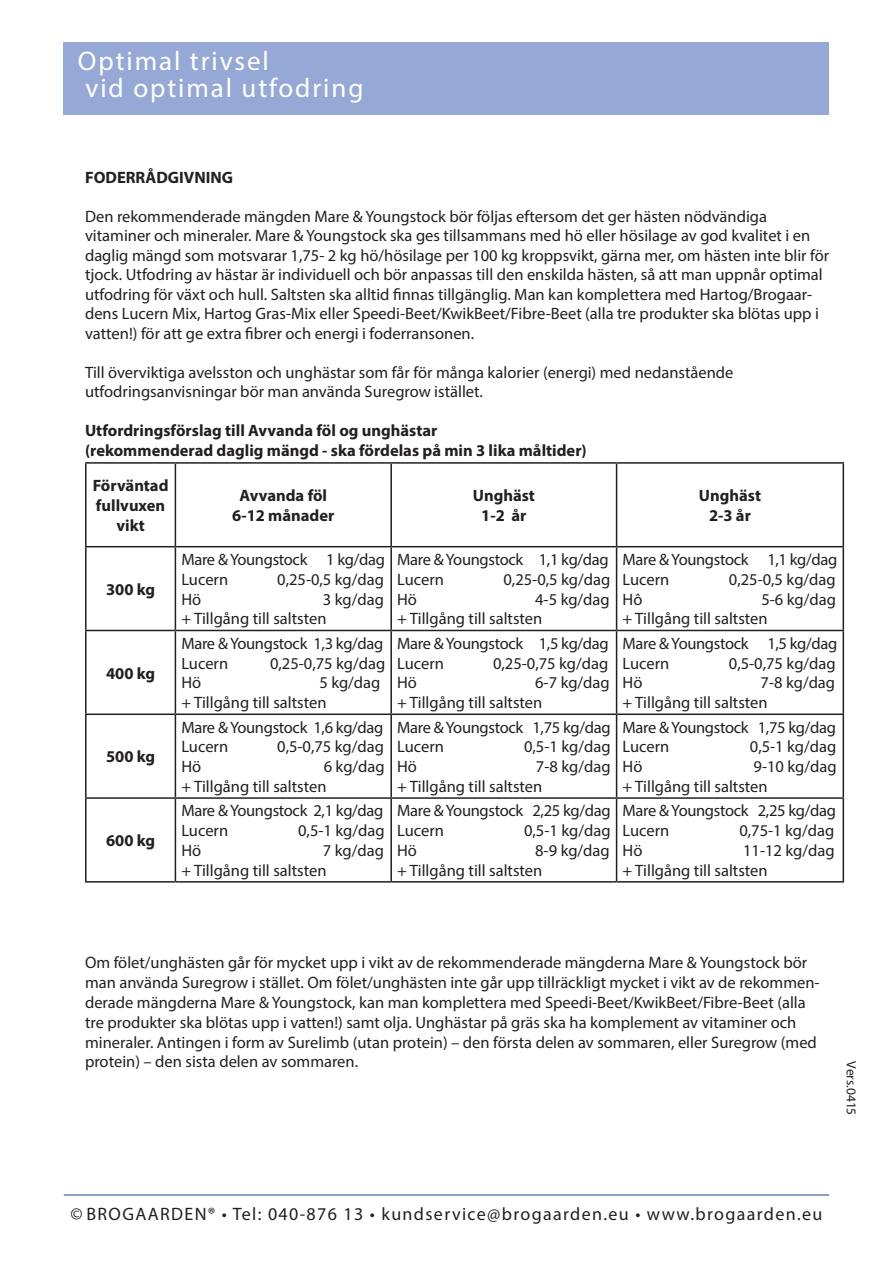
<style>
.page{position:relative;width:893px;height:1263px;background:#fff}
.page>*{position:absolute;margin:0;border:0;box-sizing:border-box;transform-origin:0 0}
.t1{font:27px/27px "Myriad Pro";letter-spacing:.07em;color:#fff}
.t2{font:18px "Myriad Pro";letter-spacing:.075em;color:#231f20}
.t3{font:16.5px/19.8px "Myriad Pro";color:#231f20}
.t4{font:16.5px/19.8px "Myriad Pro";letter-spacing:-.02em;color:#231f20}
.t5{font:700 16.5px/19.8px "Myriad Pro";color:#231f20;text-align:center}
.t6{font:13.5px "Myriad Pro";color:#231f20}
</style>
<div class="page">
<div style="left:64px;top:43px;width:765px;height:72px;background:#96a9d6"></div>
<hr style="left:64px;top:1194px;width:765px;height:1px;background:#253f8e">
<hr style="left:85px;top:462px;width:90px;height:2px;background:#231f20">
<hr style="left:85px;top:464px;width:2px;height:82px;background:#231f20">
<hr style="left:175px;top:462px;width:216px;height:2px;background:#231f20">
<hr style="left:175px;top:464px;width:1px;height:82px;background:#231f20">
<hr style="left:391px;top:462px;width:226px;height:2px;background:#231f20">
<hr style="left:390px;top:464px;width:2px;height:82px;background:#231f20">
<hr style="left:617px;top:462px;width:227px;height:2px;background:#231f20">
<hr style="left:616px;top:464px;width:1px;height:82px;background:#231f20">
<hr style="left:843px;top:464px;width:1px;height:82px;background:#231f20">
<hr style="left:85px;top:546px;width:90px;height:1px;background:#231f20">
<hr style="left:85px;top:547px;width:2px;height:83px;background:#231f20">
<hr style="left:175px;top:546px;width:216px;height:1px;background:#231f20">
<hr style="left:175px;top:547px;width:1px;height:83px;background:#231f20">
<hr style="left:391px;top:546px;width:226px;height:1px;background:#231f20">
<hr style="left:390px;top:547px;width:2px;height:83px;background:#231f20">
<hr style="left:617px;top:546px;width:227px;height:1px;background:#231f20">
<hr style="left:616px;top:547px;width:1px;height:83px;background:#231f20">
<hr style="left:843px;top:547px;width:1px;height:83px;background:#231f20">
<hr style="left:85px;top:630px;width:90px;height:1px;background:#231f20">
<hr style="left:85px;top:631px;width:2px;height:82px;background:#231f20">
<hr style="left:175px;top:630px;width:216px;height:1px;background:#231f20">
<hr style="left:175px;top:631px;width:1px;height:82px;background:#231f20">
<hr style="left:391px;top:630px;width:226px;height:1px;background:#231f20">
<hr style="left:390px;top:631px;width:2px;height:82px;background:#231f20">
<hr style="left:617px;top:630px;width:227px;height:1px;background:#231f20">
<hr style="left:616px;top:631px;width:1px;height:82px;background:#231f20">
<hr style="left:843px;top:631px;width:1px;height:82px;background:#231f20">
<hr style="left:85px;top:713px;width:90px;height:2px;background:#231f20">
<hr style="left:85px;top:715px;width:2px;height:82px;background:#231f20">
<hr style="left:175px;top:713px;width:216px;height:2px;background:#231f20">
<hr style="left:175px;top:715px;width:1px;height:82px;background:#231f20">
<hr style="left:391px;top:713px;width:226px;height:2px;background:#231f20">
<hr style="left:390px;top:715px;width:2px;height:82px;background:#231f20">
<hr style="left:617px;top:713px;width:227px;height:2px;background:#231f20">
<hr style="left:616px;top:715px;width:1px;height:82px;background:#231f20">
<hr style="left:843px;top:715px;width:1px;height:82px;background:#231f20">
<hr style="left:85px;top:797px;width:90px;height:2px;background:#231f20">
<hr style="left:85px;top:799px;width:2px;height:82px;background:#231f20">
<hr style="left:175px;top:797px;width:216px;height:2px;background:#231f20">
<hr style="left:175px;top:799px;width:1px;height:82px;background:#231f20">
<hr style="left:391px;top:797px;width:226px;height:2px;background:#231f20">
<hr style="left:390px;top:799px;width:2px;height:82px;background:#231f20">
<hr style="left:617px;top:797px;width:227px;height:2px;background:#231f20">
<hr style="left:616px;top:799px;width:1px;height:82px;background:#231f20">
<hr style="left:843px;top:799px;width:1px;height:82px;background:#231f20">
<hr style="left:85px;top:881px;width:90px;height:1px;background:#231f20">
<hr style="left:175px;top:881px;width:216px;height:1px;background:#231f20">
<hr style="left:391px;top:881px;width:226px;height:1px;background:#231f20">
<hr style="left:617px;top:881px;width:227px;height:1px;background:#231f20">
<h1 class="t1" style="left:78px;top:47px;width:287px">Optimal trivsel<br>vid optimal utfodring</h1>
<p class="t5" style="left:85px;top:167px;width:150px">FODERRÅDGIVNING</p>
<p class="t3" style="left:85px;top:206px;width:746px">Den rekommenderade mängden Mare &amp; Youngstock bör följas eftersom det ger hästen nödvändiga vitaminer och mineraler. Mare &amp; Youngstock ska ges tillsammans med hö eller hösilage av god kvalitet i en daglig mängd som motsvarar 1,75- 2 kg hö/hösilage per 100 kg kroppsvikt, gärna mer, om hästen inte blir för tjock. Utfodring av hästar är individuell och bör anpassas till den enskilda hästen, så att man uppnår optimal utfodring för växt och hull. Saltsten ska alltid finnas tillgänglig. Man kan komplettera med Hartog/Brogaar&shy;dens Lucern Mix, Hartog Gras-Mix eller Speedi-Beet/KwikBeet/Fibre-Beet (alla tre produkter ska blötas upp i vatten!) för att ge extra fibrer och energi i foderransonen.</p>
<p class="t3" style="left:85px;top:362px;width:650px">Till överviktiga avelsston och unghästar som får för många kalorier (energi) med nedanstående utfodringsanvisningar bör man använda Suregrow istället.</p>
<p class="t5" style="left:85px;top:420px;width:503px;text-align:left">Utfordringsförslag till Avvanda föl og unghästar<br>(rekommenderad daglig mängd - ska fördelas på min 3 lika måltider)</p>
<p class="t5" style="left:93px;top:475px;width:77px">Förväntad fullvuxen vikt</p>
<p class="t5" style="left:232px;top:485px;width:104px">Avvanda föl<br>6-12 månader</p>
<p class="t5" style="left:473px;top:485px;width:64px">Unghäst<br>1-2 år</p>
<p class="t5" style="left:699px;top:485px;width:64px">Unghäst<br>2-3 år</p>
<p class="t5" style="left:106px;top:579px;width:51px">300 kg</p>
<p class="t5" style="left:106px;top:662px;width:51px">400 kg</p>
<p class="t5" style="left:106px;top:746px;width:51px">500 kg</p>
<p class="t5" style="left:106px;top:830px;width:51px">600 kg</p>
<p class="t4" style="left:181px;top:549px;width:205px">Mare &amp; Youngstock 1 kg/dag<br>Lucern</p>
<p class="t3" style="left:277px;top:569px;width:108px">0,25-0,5 kg/dag</p>
<p class="t4" style="left:397px;top:549px;width:213px">Mare &amp; Youngstock 1,1 kg/dag<br>Lucern</p>
<p class="t3" style="left:503px;top:569px;width:108px">0,25-0,5 kg/dag</p>
<p class="t4" style="left:623px;top:549px;width:216px">Mare &amp; Youngstock 1,1 kg/dag<br>Lucern</p>
<p class="t3" style="left:729px;top:569px;width:108px">0,25-0,5 kg/dag</p>
<p class="t3" style="left:181px;top:589px;width:204px;text-indent:141px">3 kg/dag + Tillgång till saltsten</p>
<p class="t3" style="left:181px;top:589px;width:21px">Hö</p>
<p class="t3" style="left:397px;top:589px;width:214px;text-indent:138px">4-5 kg/dag + Tillgång till saltsten</p>
<p class="t3" style="left:397px;top:589px;width:21px">Hö</p>
<p class="t3" style="left:623px;top:589px;width:215px;text-indent:139px">5-6 kg/dag + Tillgång till saltsten</p>
<p class="t3" style="left:623px;top:589px;width:21px">Hô</p>
<p class="t4" style="left:181px;top:633px;width:204px">Mare &amp; Youngstock 1,3 kg/dag<br>Lucern</p>
<p class="t3" style="left:270px;top:653px;width:117px">0,25-0,75 kg/dag</p>
<p class="t4" style="left:397px;top:633px;width:213px">Mare &amp; Youngstock 1,5 kg/dag<br>Lucern</p>
<p class="t3" style="left:493px;top:653px;width:117px">0,25-0,75 kg/dag</p>
<p class="t4" style="left:623px;top:633px;width:216px">Mare &amp; Youngstock 1,5 kg/dag<br>Lucern</p>
<p class="t3" style="left:729px;top:653px;width:108px">0,5-0,75 kg/dag</p>
<p class="t3" style="left:181px;top:673px;width:201px;text-indent:138px">5 kg/dag + Tillgång till saltsten</p>
<p class="t3" style="left:181px;top:673px;width:21px">Hö</p>
<p class="t3" style="left:397px;top:673px;width:214px;text-indent:138px">6-7 kg/dag + Tillgång till saltsten</p>
<p class="t3" style="left:397px;top:673px;width:21px">Hö</p>
<p class="t3" style="left:623px;top:673px;width:214px;text-indent:138px">7-8 kg/dag + Tillgång till saltsten</p>
<p class="t3" style="left:623px;top:673px;width:21px">Hö</p>
<p class="t4" style="left:181px;top:717px;width:204px">Mare &amp; Youngstock 1,6 kg/dag<br>Lucern</p>
<p class="t3" style="left:277px;top:737px;width:108px">0,5-0,75 kg/dag</p>
<p class="t4" style="left:397px;top:717px;width:215px">Mare &amp; Youngstock 1,75 kg/dag<br>Lucern</p>
<p class="t3" style="left:524px;top:737px;width:88px">0,5-1 kg/dag</p>
<p class="t4" style="left:623px;top:717px;width:215px">Mare &amp; Youngstock 1,75 kg/dag<br>Lucern</p>
<p class="t3" style="left:750px;top:737px;width:88px">0,5-1 kg/dag</p>
<p class="t3" style="left:181px;top:756px;width:205px;text-indent:142px">6 kg/dag + Tillgång till saltsten</p>
<p class="t3" style="left:181px;top:756px;width:21px">Hö</p>
<p class="t3" style="left:397px;top:756px;width:215px;text-indent:139px">7-8 kg/dag + Tillgång till saltsten</p>
<p class="t3" style="left:397px;top:756px;width:21px">Hö</p>
<p class="t3" style="left:623px;top:756px;width:216px;text-indent:131px">9-10 kg/dag + Tillgång till saltsten</p>
<p class="t3" style="left:623px;top:756px;width:21px">Hö</p>
<p class="t4" style="left:181px;top:801px;width:204px">Mare &amp; Youngstock 2,1 kg/dag<br>Lucern</p>
<p class="t3" style="left:298px;top:820px;width:88px">0,5-1 kg/dag</p>
<p class="t4" style="left:397px;top:801px;width:215px">Mare &amp; Youngstock 2,25 kg/dag<br>Lucern</p>
<p class="t3" style="left:524px;top:820px;width:88px">0,5-1 kg/dag</p>
<p class="t4" style="left:623px;top:801px;width:215px">Mare &amp; Youngstock 2,25 kg/dag<br>Lucern</p>
<p class="t3" style="left:739px;top:820px;width:96px">0,75-1 kg/dag</p>
<p class="t3" style="left:181px;top:840px;width:204px;text-indent:141px">7 kg/dag + Tillgång till saltsten</p>
<p class="t3" style="left:181px;top:840px;width:21px">Hö</p>
<p class="t3" style="left:397px;top:840px;width:214px;text-indent:138px">8-9 kg/dag + Tillgång till saltsten</p>
<p class="t3" style="left:397px;top:840px;width:21px">Hö</p>
<p class="t3" style="left:623px;top:840px;width:213px;text-indent:120px">11-12 kg/dag + Tillgång till saltsten</p>
<p class="t3" style="left:623px;top:840px;width:21px">Hö</p>
<p class="t3" style="left:85px;top:953px;width:736px">Om fölet/unghästen går för mycket upp i vikt av de rekommenderade mängderna Mare &amp; Youngstock bör man använda Suregrow i stället. Om fölet/unghästen inte går upp tillräckligt mycket i vikt av de rekommen&shy;derade mängderna Mare &amp; Youngstock, kan man komplettera med Speedi-Beet/KwikBeet/Fibre-Beet (alla tre produkter ska blötas upp i vatten!) samt olja. Unghästar på gräs ska ha komplement av vitaminer och mineraler. Antingen i form av Surelimb (utan protein) – den första delen av sommaren, eller Suregrow (med protein) – den sista delen av sommaren.</p>
<p class="t6" style="left:859px;top:1061px;width:55px;rotate:90deg">Vers.0415</p>
<p class="t2" style="left:70px;top:1202px;width:754px">© BROGAARDEN® • Tel: 040-876 13 • kundservice@brogaarden.eu • www.brogaarden.eu</p>
</div>
